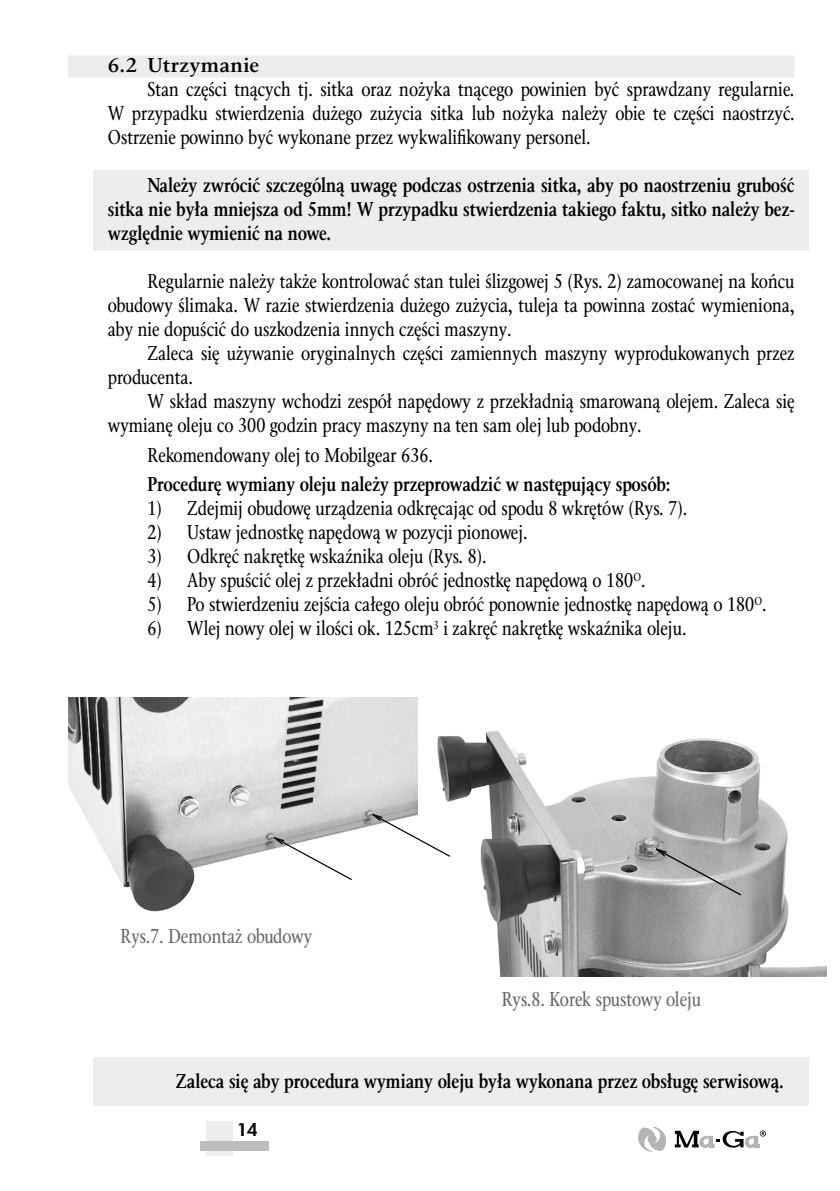
<style>
.page{position:relative;width:840px;height:1191px;background:#fff}
.page>*{position:absolute;margin:0;border:0;box-sizing:border-box;transform-origin:0 0}
.t1{font:20px/24px "Classic Cnd EFN";color:#000;text-align:justify}
.t2{font:700 20px/24px "Classic Cnd EFN";color:#000;text-align:justify}
.t3{font:20px "Classic Cnd EFN";color:#646567}
.t4{font:700 20px "Classic PSEFN";letter-spacing:.02em;color:#000}
.t5{font:800 18px "Futurum Ibis EE";color:#000}
</style>
<div class="page">
<div style="left:206px;top:1121px;width:26px;height:34px;background:#eceded"></div>
<div style="left:200px;top:1140px;width:68px;height:10px;background:#bbbdbe"></div>
<svg style="left:638px;top:1127px;width:28px;height:24px"></svg>
<div style="left:647px;top:1135px;width:9px;height:8px;background:#b1b3b4;border-radius:50%"></div>
<div style="left:647px;top:1135px;width:9px;height:8px;border:1px solid #b1b3b4;border-radius:50%"></div>
<svg style="left:674px;top:1130px;width:91px;height:18px"></svg>
<div style="left:94px;top:1057px;width:714px;height:49px;background:#eceded"></div>
<img style="left:417px;top:702px;width:409px;height:274px">
<svg style="left:654px;top:847px;width:88px;height:49px;background:#aaabad"></svg>
<div style="left:94px;top:170px;width:714px;height:81px;background:#eceded"></div>
<img style="left:68px;top:697px;width:349px;height:215px">
<svg style="left:273px;top:836px;width:80px;height:45px"></svg>
<svg style="left:371px;top:812px;width:80px;height:46px"></svg>
<div style="left:68px;top:55px;width:726px;height:22px;background:#eceded"></div>
<p class="t4" style="left:108px;top:53px;width:153px">6.2 Utrzymanie</p>
<p class="t1" style="left:108px;top:78px;width:688px;text-indent:40px">Stan części tnących tj. sitka oraz nożyka tnącego powinien być sprawdzany regularnie.<br>W przypadku stwierdzenia dużego zużycia sitka lub nożyka należy obie te części naostrzyć.<br>Ostrzenie powinno być wykonane przez wykwalifikowany personel.</p>
<p class="t2" style="left:108px;top:173px;width:688px;text-indent:40px">Należy zwrócić szczególną uwagę podczas ostrzenia sitka, aby po naostrzeniu grubość sitka nie była mniejsza od 5mm! W przypadku stwierdzenia takiego faktu, sitko należy bez&shy;względnie wymienić na nowe.</p>
<p class="t1" style="left:108px;top:270px;width:687px;text-indent:40px">Regularnie należy także kontrolować stan tulei ślizgowej 5 (Rys. 2) zamocowanej na końcu obudowy ślimaka. W razie stwierdzenia dużego zużycia, tuleja ta powinna zostać wymieniona, aby nie dopuścić do uszkodzenia innych części maszyny.</p>
<p class="t1" style="left:108px;top:342px;width:687px;text-indent:40px">Zaleca się używanie oryginalnych części zamiennych maszyny wyprodukowanych przez producenta.</p>
<p class="t1" style="left:108px;top:390px;width:687px;text-indent:40px">W skład maszyny wchodzi zespół napędowy z przekładnią smarowaną olejem. Zaleca się wymianę oleju co 300 godzin pracy maszyny na ten sam olej lub podobny.</p>
<p class="t1" style="left:147px;top:443px;width:287px">Rekomendowany olej to Mobilgear 636.</p>
<p class="t2" style="left:147px;top:473px;width:524px">Procedurę wymiany oleju należy przeprowadzić w następujący sposób:</p>
<p class="t1" style="left:147px;top:497px;width:541px">1) Zdejmij obudowę urządzenia odkręcając od spodu 8 wkrętów (Rys. 7).</p>
<p class="t1" style="left:147px;top:521px;width:381px">2) Ustaw jednostkę napędową w pozycji pionowej.</p>
<p class="t1" style="left:147px;top:545px;width:340px">3) Odkręć nakrętkę wskaźnika oleju (Rys. 8).</p>
<p class="t1" style="left:147px;top:569px;width:499px">4) Aby spuścić olej z przekładni obróć jednostkę napędową o 180<sup>O</sup>.</p>
<p class="t1" style="left:147px;top:593px;width:620px">5) Po stwierdzeniu zejścia całego oleju obróć ponownie jednostkę napędową o 180<sup>O</sup>.</p>
<p class="t1" style="left:147px;top:617px;width:540px">6) Wlej nowy olej w ilości ok. 125cm<sup>3</sup> i zakręć nakrętkę wskaźnika oleju.</p>
<p class="t3" style="left:120px;top:925px;width:193px">Rys.7. Demontaż obudowy</p>
<p class="t3" style="left:501px;top:987px;width:201px">Rys.8. Korek spustowy oleju</p>
<p class="t2" style="left:176px;top:1070px;width:609px">Zaleca się aby procedura wymiany oleju była wykonana przez obsługę serwisową.</p>
<p class="t5" style="left:237px;top:1119px;width:23px">14</p>
</div>
